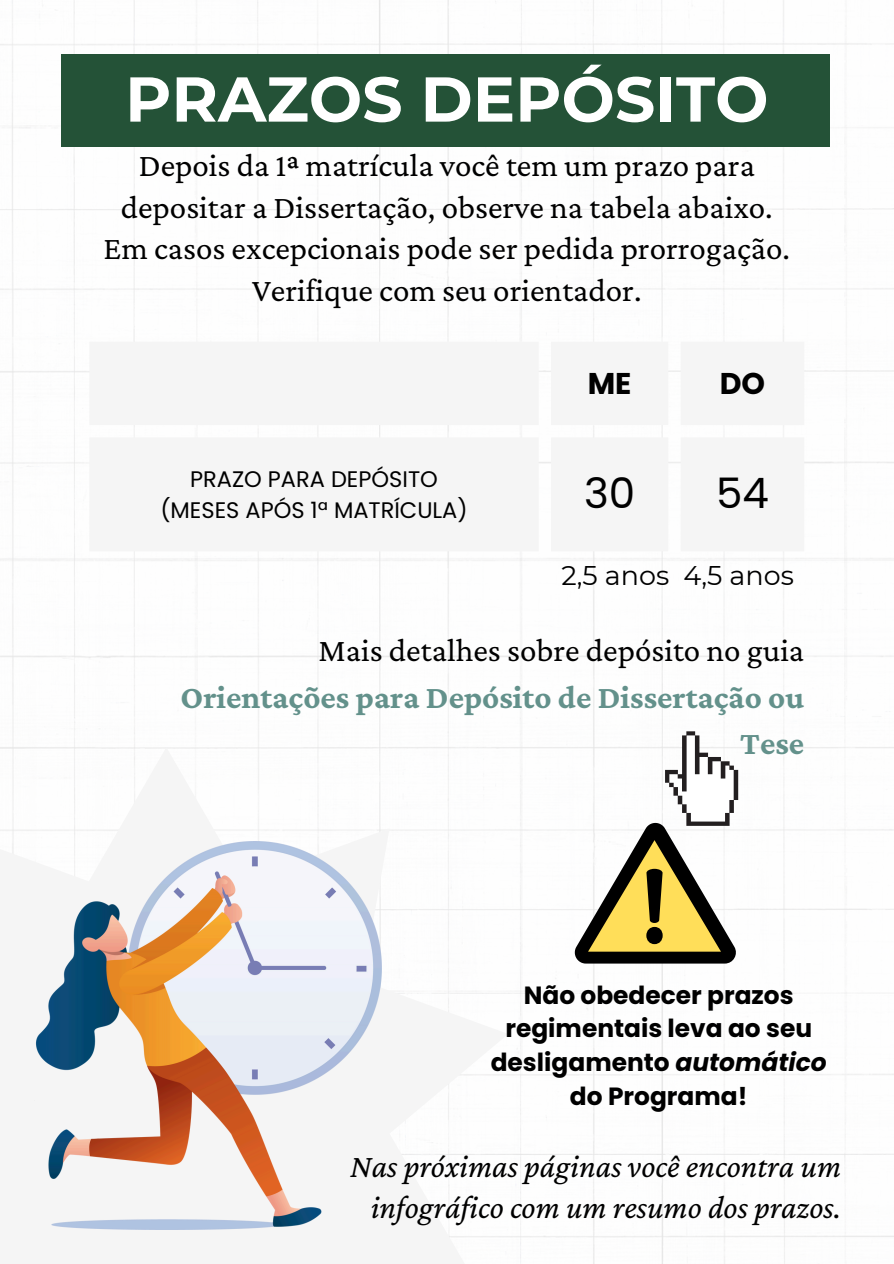
<style>
.page{position:relative;width:894px;height:1264px;background:#fff}
.page>*{position:absolute;margin:0;border:0;box-sizing:border-box;transform-origin:0 0}
.t1{font:700 63.15px "Montserrat";color:#fff}
.t2{font:42px "Poppins";color:#000}
.t3{font:33px/41.7px "Crimson Pro";color:#000;text-align:center}
.t4{font:700 33px/46.2px "Crimson Pro";color:#63918b;text-align:right}
.t5{font:italic 33px/41.7px "Crimson Pro";color:#000;text-align:right}
.t6{font:700 30px "Poppins";color:#000}
.t7{font:27px "Montserrat";color:#000}
.t8{font:700 24.9px/33.8px "Poppins";color:#000;text-align:center}
.t9{font:22.5px "Poppins";color:#000}
.s1{font-weight:400;color:#000}
.s2{font-style:italic}
</style>
<div class="page">
<img style="left:0;top:0;width:893px;height:1263px">
<svg style="left:0;top:747px;width:507px;height:516px"></svg>
<div style="left:61px;top:54px;width:769px;height:92px;background:#245237"></div>
<img style="left:34px;top:841px;width:347px;height:388px">
<div style="left:89px;top:342px;width:715px;height:209px;background:#f5f5f5"></div>
<svg style="left:574px;top:731px;width:164px;height:232px"></svg>
<p class="t1" style="left:125px;top:60px;width:644px">PRAZOS DEPÓSITO</p>
<p class="t3" style="left:103px;top:144px;width:688px">Depois da 1ª matrícula você tem um prazo para depositar a Dissertação, observe na tabela abaixo.<br>Em casos excepcionais pode ser pedida prorrogação.<br>Verifique com seu orientador.</p>
<p class="t9" style="left:190px;top:463px;width:249px">PRAZO PARA DEPÓSITO</p>
<p class="t9" style="left:160px;top:495px;width:309px">(MESES APÓS 1ª MATRÍCULA)</p>
<h1 class="t6" style="left:587px;top:362px;width:45px">ME</h1>
<h2 class="t6" style="left:719px;top:362px;width:47px">DO</h2>
<p class="t2" style="left:584px;top:464px;width:53px">30</p>
<p class="t2" style="left:715px;top:464px;width:54px">54</p>
<p class="t7" style="left:561px;top:558px;width:109px">2,5 anos</p>
<p class="t7" style="left:683px;top:558px;width:112px">4,5 anos</p>
<p class="t4" style="left:180px;top:627px;width:625px"><span class="s1">Mais detalhes sobre depósito no guia<br></span>Orientações para Depósito de Dissertação ou<br>Tese</p>
<h2 class="t8" style="left:490px;top:977px;width:337px">Não obedecer prazos regimentais leva ao seu desligamento <span class="s2">automático </span>do Programa!</h2>
<p class="t5" style="left:350px;top:1144px;width:492px">Nas próximas páginas você encontra um infográfico com um resumo dos prazos.</p>
</div>
